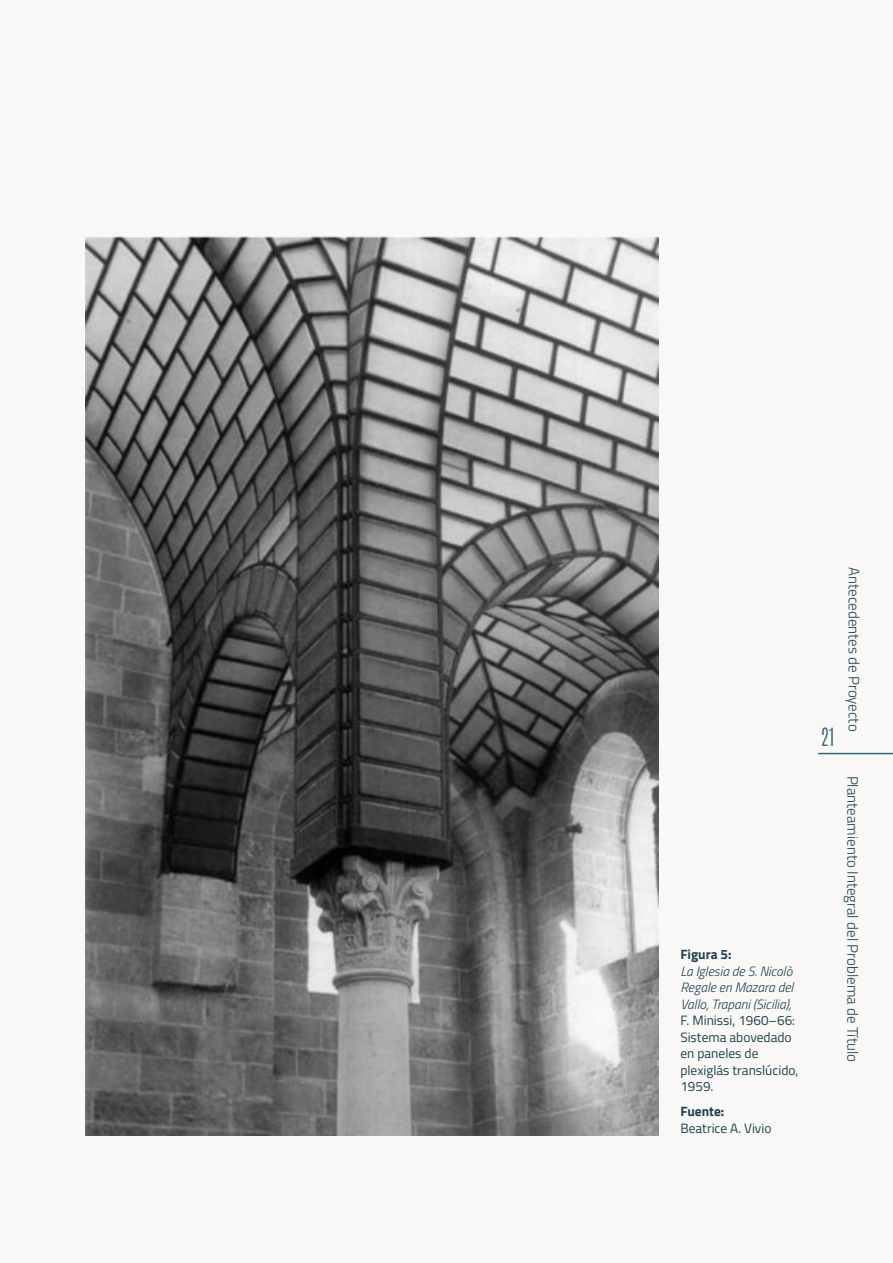
<style>
.page{position:relative;width:893px;height:1263px;background:#faf7f7}
.page>*{position:absolute;margin:0;border:0;box-sizing:border-box;transform-origin:0 0}
.t1{font:300 21px "Antonio";color:#2e6976}
.t2{font:300 15px "Titillium Web";color:#1c434e}
.t3{font:13.5px/16.5px "Titillium Web";color:#1c434e}
.s1{font-weight:700}
.s2{font-weight:300;font-style:italic}
</style>
<div class="page">
<hr style="left:818px;top:753px;width:75px;height:1px;background:#2e6976">
<img style="left:85px;top:236px;width:574px;height:899px">
<p class="t3" style="left:680px;top:945px;width:120px"><span class="s1">Figura 5:<br></span><span class="s2">La Iglesia de S. Nicolò<br>Regale en Mazara del<br>Vallo, Trapani (Sicilia),<br></span>F. Minissi, 1960–66:<br>Sistema abovedado en paneles de plexiglás translúcido,<br>1959.</p>
<p class="t3" style="left:680px;top:1102px;width:93px"><span class="s1">Fuente:<br></span>Beatrice A. Vivio</p>
<h1 class="t1" style="left:821px;top:722px;width:15px">21</h1>
<p class="t2" style="left:865px;top:567px;width:166px;rotate:90deg">Antecedentes de Proyecto</p>
<p class="t2" style="left:863px;top:775px;width:288px;rotate:90deg">Planteamiento Integral del Problema de Título</p>
</div>
